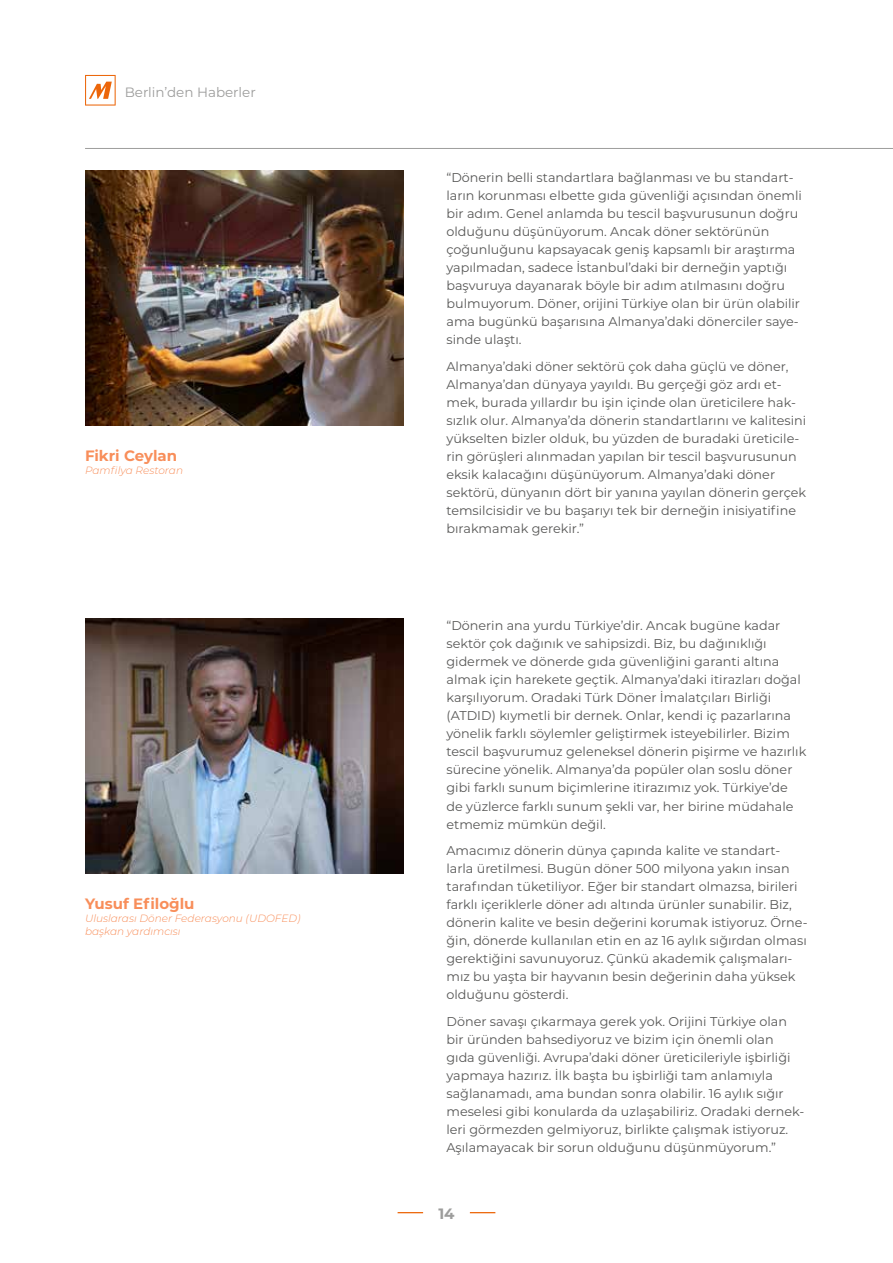
<style>
.page{position:relative;width:893px;height:1263px;background:#fff}
.page>*{position:absolute;margin:0;border:0;box-sizing:border-box;transform-origin:0 0}
.t1{font:700 15px "Montserrat";color:#f88e5a}
.t2{font:700 15px "Montserrat";color:#9d9d9c}
.t3{font:13.5px "Montserrat";color:#9d9d9c}
.t4{font:12.75px/18px "Montserrat";color:#575756}
.t5{font:italic 300 10.5px/12.6px "Montserrat";color:#f88e5a}
</style>
<div class="page">
<hr style="left:85px;top:148px;width:808px;height:1px;background:#9d9d9c">
<img style="left:85px;top:170px;width:319px;height:256px">
<img style="left:85px;top:618px;width:319px;height:256px">
<svg style="left:470px;top:1212px;width:25px;height:1px"></svg>
<svg style="left:398px;top:1212px;width:25px;height:1px"></svg>
<svg style="left:85px;top:75px;width:31px;height:31px"></svg>
<p class="t3" style="left:125px;top:83px;width:133px">Berlin’den Haberler</p>
<p class="t1" style="left:85px;top:445px;width:94px">Fikri Ceylan</p>
<p class="t5" style="left:85px;top:464px;width:100px">Pamfilya Restoran</p>
<p class="t1" style="left:85px;top:893px;width:111px">Yusuf Efiloğlu</p>
<p class="t5" style="left:85px;top:912px;width:217px">Uluslarası Döner Federasyonu (UDOFED) başkan yardımcısı</p>
<p class="t4" style="left:446px;top:168px;width:357px">“Dönerin belli standartlara bağlanması ve bu standart&shy;ların korunması elbette gıda güvenliği açısından önemli bir adım. Genel anlamda bu tescil başvurusunun doğru olduğunu düşünüyorum. Ancak döner sektörünün çoğunluğunu kapsayacak geniş kapsamlı bir araştırma yapılmadan, sadece İstanbul’daki bir derneğin yaptığı başvuruya dayanarak böyle bir adım atılmasını doğru bulmuyorum. Döner, orijini Türkiye olan bir ürün olabilir ama bugünkü başarısına Almanya’daki dönerciler saye&shy;sinde ulaştı.</p>
<p class="t4" style="left:446px;top:357px;width:361px">Almanya’daki döner sektörü çok daha güçlü ve döner, Almanya’dan dünyaya yayıldı. Bu gerçeği göz ardı et&shy;mek, burada yıllardır bu işin içinde olan üreticilere hak&shy;sızlık olur. Almanya’da dönerin standartlarını ve kalitesini yükselten bizler olduk, bu yüzden de buradaki üreticile&shy;rin görüşleri alınmadan yapılan bir tescil başvurusunun eksik kalacağını düşünüyorum. Almanya’daki döner sektörü, dünyanın dört bir yanına yayılan dönerin gerçek temsilcisidir ve bu başarıyı tek bir derneğin inisiyatifine bırakmamak gerekir.”</p>
<p class="t4" style="left:446px;top:616px;width:361px">“Dönerin ana yurdu Türkiye’dir. Ancak bugüne kadar sektör çok dağınık ve sahipsizdi. Biz, bu dağınıklığı gidermek ve dönerde gıda güvenliğini garanti altına almak için harekete geçtik. Almanya’daki itirazları doğal karşılıyorum. Oradaki Türk Döner İmalatçıları Birliği (ATDID) kıymetli bir dernek. Onlar, kendi iç pazarlarına yönelik farklı söylemler geliştirmek isteyebilirler. Bizim tescil başvurumuz geleneksel dönerin pişirme ve hazırlık sürecine yönelik. Almanya’da popüler olan soslu döner gibi farklı sunum biçimlerine itirazımız yok. Türkiye’de de yüzlerce farklı sunum şekli var, her birine müdahale etmemiz mümkün değil.</p>
<p class="t4" style="left:446px;top:841px;width:363px">Amacımız dönerin dünya çapında kalite ve standart&shy;larla üretilmesi. Bugün döner 500 milyona yakın insan tarafından tüketiliyor. Eğer bir standart olmazsa, birileri farklı içeriklerle döner adı altında ürünler sunabilir. Biz, dönerin kalite ve besin değerini korumak istiyoruz. Örne&shy;ğin, dönerde kullanılan etin en az 16 aylık sığırdan olması gerektiğini savunuyoruz. Çünkü akademik çalışmaları&shy;mız bu yaşta bir hayvanın besin değerinin daha yüksek olduğunu gösterdi.</p>
<p class="t4" style="left:446px;top:1011px;width:359px">Döner savaşı çıkarmaya gerek yok. Orijini Türkiye olan bir üründen bahsediyoruz ve bizim için önemli olan gıda güvenliği. Avrupa’daki döner üreticileriyle işbirliği yapmaya hazırız. İlk başta bu işbirliği tam anlamıyla sağlanamadı, ama bundan sonra olabilir. 16 aylık sığır meselesi gibi konularda da uzlaşabiliriz. Oradaki dernek&shy;leri görmezden gelmiyoruz, birlikte çalışmak istiyoruz.<br>Aşılamayacak bir sorun olduğunu düşünmüyorum.”</p>
<p class="t2" style="left:438px;top:1202px;width:18px">14</p>
</div>
